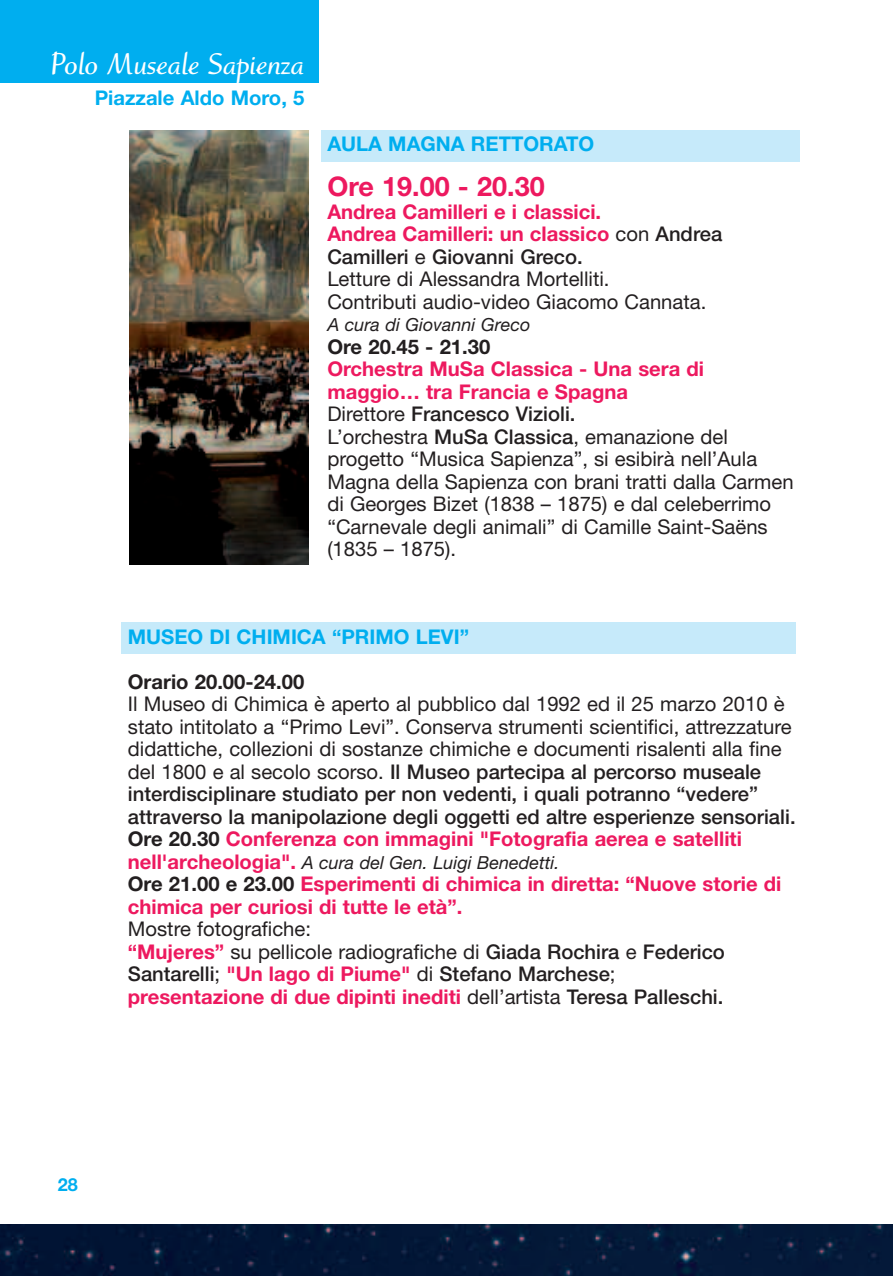
<style>
.page{position:relative;width:893px;height:1276px;background:#fff}
.page>*{position:absolute;margin:0;border:0;box-sizing:border-box;transform-origin:0 0}
.t1{font:700 31.5px "Ruzicka Freehand LH";color:#fff}
.t2{font:700 27px "Helvetica Neue";color:#ed195f}
.t3{font:20.25px/22.5px "Helvetica Neue";color:#231f20}
.t4{font:700 20.25px/22.5px "Helvetica Neue";color:#ed195f}
.t5{font:700 20.25px "Helvetica Neue";color:#00aeef}
.t6{font:700 20.25px "Helvetica Neue";color:#231f20}
.t7{font:italic 18px "Helvetica Neue";color:#231f20}
.t8{font:700 18px "Helvetica Neue";color:#00aeef}
.s1{font-weight:700;color:#ed195f}
.s2{font-weight:500}
.s3{font-weight:700}
.s4{font-weight:700;font-style:normal;font-size:20.25px;color:#ed195f}
.s5{color:#231f20}
</style>
<div class="page">
<div style="left:0;top:1225px;width:893px;height:51px;background:#031737"></div>
<div style="left:321px;top:130px;width:478px;height:32px;background:#c6eafa"></div>
<img style="left:130px;top:130px;width:178px;height:435px">
<div style="left:0;top:0;width:319px;height:83px;background:#00aeef"></div>
<div style="left:122px;top:622px;width:674px;height:32px;background:#c6eafa"></div>
<h1 class="t1" style="left:50px;top:52px;width:256px">Polo Museale Sapienza</h1>
<p class="t5" style="left:95px;top:90px;width:211px">Piazzale Aldo Moro, 5</p>
<p class="t5" style="left:327px;top:137px;width:268px">AULA MAGNA RETTORATO</p>
<h2 class="t2" style="left:327px;top:177px;width:219px">Ore 19.00 - 20.30</h2>
<p class="t3" style="left:327px;top:202px;width:396px"><span class="s1">Andrea Camilleri e i classici.<br>Andrea Camilleri: un classico</span> con <span class="s2">Andrea Camilleri</span> e <span class="s2">Giovanni Greco.<br></span>Letture di Alessandra Mortelliti.<br>Contributi audio-video Giacomo Cannata.</p>
<p class="t7" style="left:327px;top:318px;width:205px">A cura di Giovanni Greco</p>
<p class="t6" style="left:327px;top:339px;width:165px">Ore 20.45 - 21.30</p>
<p class="t3" style="left:327px;top:360px;width:468px"><span class="s1">Orchestra MuSa Classica - Una sera di maggio… tra Francia e Spagna<br></span>Direttore <span class="s2">Francesco Vizioli.<br></span>L’orchestra <span class="s2">MuSa Classica</span>, emanazione del progetto “Musica Sapienza”, si esibirà nell’Aula Magna della Sapienza con brani tratti dalla Carmen di Georges Bizet (1838 – 1875) e dal celeberrimo “Carnevale degli animali” di Camille Saint-Saëns (1835 – 1875).</p>
<p class="t5" style="left:128px;top:629px;width:343px">MUSEO DI CHIMICA “PRIMO LEVI”</p>
<p class="t6" style="left:128px;top:674px;width:178px">Orario 20.00-24.00</p>
<p class="t3" style="left:128px;top:694px;width:669px">Il Museo di Chimica è aperto al pubblico dal 1992 ed il 25 marzo 2010 è stato intitolato a “Primo Levi”. Conserva strumenti scientifici, attrezzature didattiche, collezioni di sostanze chimiche e documenti risalenti alla fine del 1800 e al secolo scorso. <span class="s2">Il Museo partecipa al percorso museale interdisciplinare studiato per non vedenti, i quali potranno “vedere” attraverso la manipolazione degli oggetti ed altre esperienze sensoriali.<br></span><span class="s3">Ore 20.30</span> <span class="s1">Conferenza con immagini "Fotografia aerea e satelliti</span></p>
<p class="t7" style="left:128px;top:855px;width:433px"><span class="s4">nell'archeologia".</span> A cura del Gen. Luigi Benedetti.</p>
<p class="t4" style="left:128px;top:874px;width:655px"><span class="s5">Ore 21.00 e 23.00</span> Esperimenti di chimica in diretta: “Nuove storie di chimica per curiosi di tutte le età”.</p>
<p class="t3" style="left:128px;top:919px;width:598px">Mostre fotografiche:<br><span class="s1">“Mujeres”</span> su pellicole radiografiche di <span class="s2">Giada Rochira</span> e <span class="s2">Federico Santarelli</span>; <span class="s1">"Un lago di Piume"</span> di <span class="s2">Stefano Marchese</span>; <span class="s1">presentazione di due dipinti inediti</span> dell’artista <span class="s2">Teresa Palleschi.</span></p>
<p class="t8" style="left:58px;top:1178px;width:22px">28</p>
</div>
